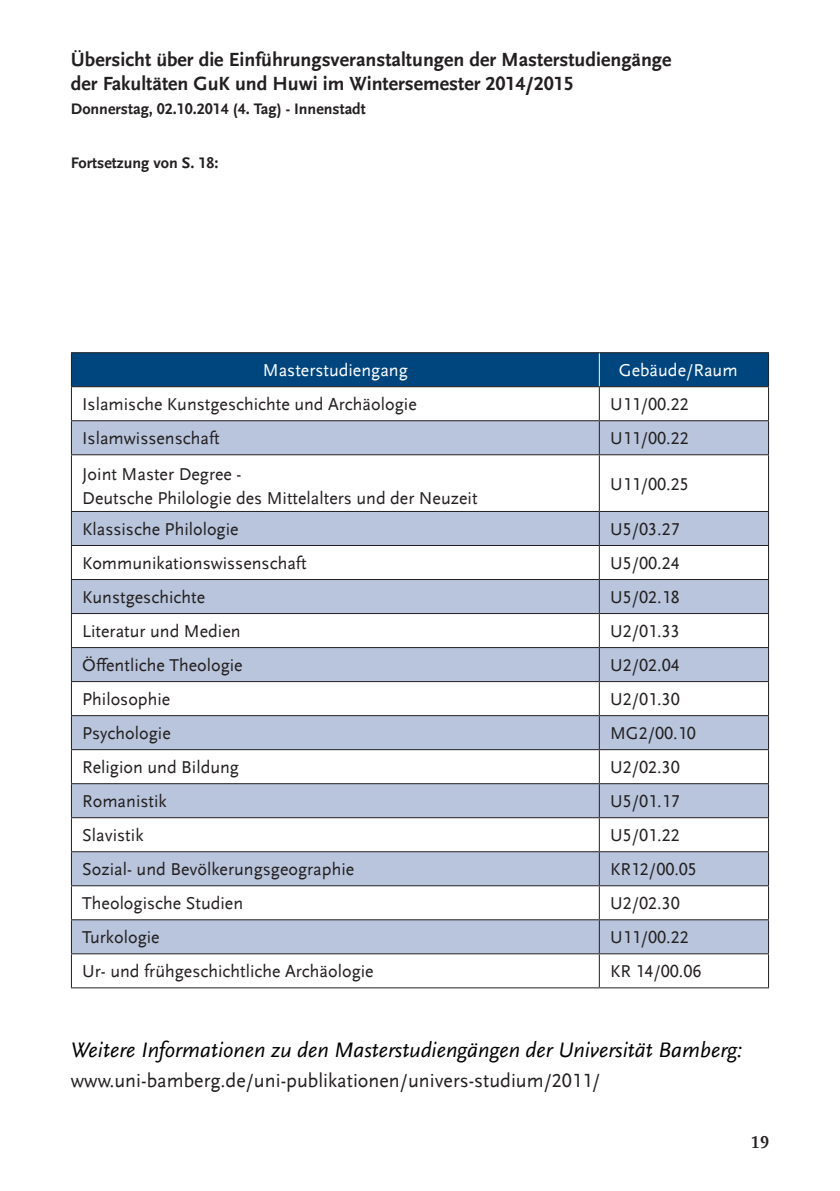
<style>
.page{position:relative;width:840px;height:1191px;background:#fff}
.page>*{position:absolute;margin:0;border:0;box-sizing:border-box;transform-origin:0 0}
.Übersicht{font:italic 22px "UB Scala Sans";color:#000}
.Übersicht-2{font:700 20px/24px "UB Scala Sans";color:#231f20}
.Übersicht-3{font:20px "UB Scala Sans";color:#231f20}
.Tabelleninhalt{font:18px "UB Scala Sans";color:#231f20}
.Tabellenkopf{font:18px "UB Scala Sans";color:#fff}
.t1{font:700 18px "UB Scala";color:#231f20}
.Fett{font:700 16px "UB Scala Sans";color:#231f20}
</style>
<div class="page">
<div style="left:72px;top:353px;width:695px;height:33px;background:#00467e"></div>
<svg style="left:72px;top:421px;width:695px;height:532px;fill:#b9c5dc"></svg>
<hr style="left:598px;top:387px;width:1px;height:33px;background:#231f20">
<hr style="left:71px;top:420px;width:528px;height:1px;background:#231f20">
<hr style="left:599px;top:420px;width:169px;height:1px;background:#231f20">
<hr style="left:598px;top:421px;width:1px;height:33px;background:#231f20">
<hr style="left:71px;top:454px;width:528px;height:1px;background:#231f20">
<hr style="left:599px;top:454px;width:169px;height:1px;background:#231f20">
<hr style="left:598px;top:455px;width:1px;height:56px;background:#231f20">
<hr style="left:71px;top:511px;width:528px;height:1px;background:#231f20">
<hr style="left:599px;top:511px;width:169px;height:1px;background:#231f20">
<hr style="left:598px;top:512px;width:1px;height:33px;background:#231f20">
<hr style="left:71px;top:545px;width:528px;height:1px;background:#231f20">
<hr style="left:599px;top:545px;width:169px;height:1px;background:#231f20">
<hr style="left:598px;top:546px;width:1px;height:33px;background:#231f20">
<hr style="left:71px;top:579px;width:528px;height:1px;background:#231f20">
<hr style="left:599px;top:579px;width:169px;height:1px;background:#231f20">
<hr style="left:598px;top:580px;width:1px;height:33px;background:#231f20">
<hr style="left:71px;top:613px;width:528px;height:1px;background:#231f20">
<hr style="left:599px;top:613px;width:169px;height:1px;background:#231f20">
<hr style="left:598px;top:614px;width:1px;height:33px;background:#231f20">
<hr style="left:71px;top:647px;width:528px;height:1px;background:#231f20">
<hr style="left:599px;top:647px;width:169px;height:1px;background:#231f20">
<hr style="left:598px;top:648px;width:1px;height:33px;background:#231f20">
<hr style="left:71px;top:681px;width:528px;height:1px;background:#231f20">
<hr style="left:599px;top:681px;width:169px;height:1px;background:#231f20">
<hr style="left:598px;top:682px;width:1px;height:33px;background:#231f20">
<hr style="left:71px;top:715px;width:528px;height:1px;background:#231f20">
<hr style="left:599px;top:715px;width:169px;height:1px;background:#231f20">
<hr style="left:598px;top:716px;width:1px;height:33px;background:#231f20">
<hr style="left:71px;top:749px;width:528px;height:1px;background:#231f20">
<hr style="left:599px;top:749px;width:169px;height:1px;background:#231f20">
<hr style="left:598px;top:750px;width:1px;height:33px;background:#231f20">
<hr style="left:71px;top:783px;width:528px;height:1px;background:#231f20">
<hr style="left:599px;top:783px;width:169px;height:1px;background:#231f20">
<hr style="left:598px;top:784px;width:1px;height:33px;background:#231f20">
<hr style="left:71px;top:817px;width:528px;height:1px;background:#231f20">
<hr style="left:599px;top:817px;width:169px;height:1px;background:#231f20">
<hr style="left:598px;top:818px;width:1px;height:33px;background:#231f20">
<hr style="left:71px;top:851px;width:528px;height:1px;background:#231f20">
<hr style="left:599px;top:851px;width:169px;height:1px;background:#231f20">
<hr style="left:598px;top:852px;width:1px;height:33px;background:#231f20">
<hr style="left:71px;top:885px;width:528px;height:1px;background:#231f20">
<hr style="left:599px;top:885px;width:169px;height:1px;background:#231f20">
<hr style="left:598px;top:886px;width:1px;height:33px;background:#231f20">
<hr style="left:71px;top:919px;width:528px;height:1px;background:#231f20">
<hr style="left:599px;top:919px;width:169px;height:1px;background:#231f20">
<hr style="left:598px;top:920px;width:1px;height:33px;background:#231f20">
<hr style="left:71px;top:953px;width:528px;height:1px;background:#231f20">
<hr style="left:599px;top:953px;width:169px;height:1px;background:#231f20">
<hr style="left:598px;top:954px;width:1px;height:33px;background:#231f20">
<hr style="left:71px;top:987px;width:528px;height:1px;background:#231f20">
<hr style="left:599px;top:987px;width:169px;height:1px;background:#231f20">
<hr style="left:598px;top:353px;width:1px;height:33px;background:#fff">
<hr style="left:71px;top:387px;width:1px;height:33px;background:#231f20">
<hr style="left:767px;top:387px;width:1px;height:33px;background:#231f20">
<hr style="left:71px;top:421px;width:1px;height:33px;background:#231f20">
<hr style="left:767px;top:421px;width:1px;height:33px;background:#231f20">
<hr style="left:71px;top:455px;width:1px;height:56px;background:#231f20">
<hr style="left:767px;top:455px;width:1px;height:56px;background:#231f20">
<hr style="left:71px;top:512px;width:1px;height:33px;background:#231f20">
<hr style="left:767px;top:512px;width:1px;height:33px;background:#231f20">
<hr style="left:71px;top:546px;width:1px;height:33px;background:#231f20">
<hr style="left:767px;top:546px;width:1px;height:33px;background:#231f20">
<hr style="left:71px;top:580px;width:1px;height:33px;background:#231f20">
<hr style="left:767px;top:580px;width:1px;height:33px;background:#231f20">
<hr style="left:71px;top:614px;width:1px;height:33px;background:#231f20">
<hr style="left:767px;top:614px;width:1px;height:33px;background:#231f20">
<hr style="left:71px;top:648px;width:1px;height:33px;background:#231f20">
<hr style="left:767px;top:648px;width:1px;height:33px;background:#231f20">
<hr style="left:71px;top:682px;width:1px;height:33px;background:#231f20">
<hr style="left:767px;top:682px;width:1px;height:33px;background:#231f20">
<hr style="left:71px;top:716px;width:1px;height:33px;background:#231f20">
<hr style="left:767px;top:716px;width:1px;height:33px;background:#231f20">
<hr style="left:71px;top:750px;width:1px;height:33px;background:#231f20">
<hr style="left:767px;top:750px;width:1px;height:33px;background:#231f20">
<hr style="left:71px;top:784px;width:1px;height:33px;background:#231f20">
<hr style="left:767px;top:784px;width:1px;height:33px;background:#231f20">
<hr style="left:71px;top:818px;width:1px;height:33px;background:#231f20">
<hr style="left:767px;top:818px;width:1px;height:33px;background:#231f20">
<hr style="left:71px;top:852px;width:1px;height:33px;background:#231f20">
<hr style="left:767px;top:852px;width:1px;height:33px;background:#231f20">
<hr style="left:71px;top:886px;width:1px;height:33px;background:#231f20">
<hr style="left:767px;top:886px;width:1px;height:33px;background:#231f20">
<hr style="left:71px;top:920px;width:1px;height:33px;background:#231f20">
<hr style="left:767px;top:920px;width:1px;height:33px;background:#231f20">
<hr style="left:71px;top:954px;width:1px;height:33px;background:#231f20">
<hr style="left:767px;top:954px;width:1px;height:33px;background:#231f20">
<hr style="left:71px;top:352px;width:528px;height:1px;background:#231f20">
<hr style="left:71px;top:353px;width:1px;height:33px;background:#231f20">
<hr style="left:599px;top:352px;width:169px;height:1px;background:#231f20">
<hr style="left:767px;top:353px;width:1px;height:33px;background:#231f20">
<hr style="left:71px;top:386px;width:528px;height:1px;background:#231f20">
<hr style="left:599px;top:386px;width:169px;height:1px;background:#231f20">
<p class="Übersicht-2" style="left:71px;top:47px;width:601px">Übersicht über die Einführungsveranstaltungen der Masterstudiengänge der Fakultäten GuK und Huwi im Wintersemester 2014/2015</p>
<p class="Fett" style="left:71px;top:99px;width:296px">Donnerstag, 02.10.2014 (4. Tag) - Innenstadt</p>
<p class="Fett" style="left:71px;top:153px;width:149px">Fortsetzung von S. 18:</p>
<p class="Tabellenkopf" style="left:263px;top:360px;width:146px">Masterstudiengang</p>
<p class="Tabellenkopf" style="left:618px;top:360px;width:120px">Gebäude/Raum</p>
<p class="Tabelleninhalt" style="left:82px;top:394px;width:336px">Islamische Kunstgeschichte und Archäologie</p>
<p class="Tabelleninhalt" style="left:609px;top:394px;width:80px">U11/00.22</p>
<p class="Tabelleninhalt" style="left:82px;top:428px;width:139px">Islamwissenschaft</p>
<p class="Tabelleninhalt" style="left:609px;top:428px;width:80px">U11/00.22</p>
<p class="Tabelleninhalt" style="left:82px;top:464px;width:161px">Joint Master Degree -</p>
<p class="Tabelleninhalt" style="left:82px;top:488px;width:396px">Deutsche Philologie des Mittelalters und der Neuzeit</p>
<p class="Tabelleninhalt" style="left:609px;top:473px;width:80px">U11/00.25</p>
<p class="Tabelleninhalt" style="left:82px;top:518px;width:158px">Klassische Philologie</p>
<p class="Tabelleninhalt" style="left:609px;top:518px;width:71px">U5/03.27</p>
<p class="Tabelleninhalt" style="left:82px;top:553px;width:226px">Kommunikationswissenschaft</p>
<p class="Tabelleninhalt" style="left:609px;top:553px;width:71px">U5/00.24</p>
<p class="Tabelleninhalt" style="left:82px;top:587px;width:124px">Kunstgeschichte</p>
<p class="Tabelleninhalt" style="left:609px;top:587px;width:71px">U5/02.18</p>
<p class="Tabelleninhalt" style="left:82px;top:621px;width:160px">Literatur und Medien</p>
<p class="Tabelleninhalt" style="left:609px;top:621px;width:71px">U2/01.33</p>
<p class="Tabelleninhalt" style="left:82px;top:655px;width:162px">Öffentliche Theologie</p>
<p class="Tabelleninhalt" style="left:609px;top:655px;width:71px">U2/02.04</p>
<p class="Tabelleninhalt" style="left:82px;top:689px;width:89px">Philosophie</p>
<p class="Tabelleninhalt" style="left:609px;top:689px;width:71px">U2/01.30</p>
<p class="Tabelleninhalt" style="left:82px;top:723px;width:90px">Psychologie</p>
<p class="Tabelleninhalt" style="left:609px;top:723px;width:87px">MG2/00.10</p>
<p class="Tabelleninhalt" style="left:82px;top:757px;width:158px">Religion und Bildung</p>
<p class="Tabelleninhalt" style="left:609px;top:757px;width:71px">U2/02.30</p>
<p class="Tabelleninhalt" style="left:82px;top:791px;width:86px">Romanistik</p>
<p class="Tabelleninhalt" style="left:609px;top:791px;width:71px">U5/01.17</p>
<p class="Tabelleninhalt" style="left:82px;top:825px;width:63px">Slavistik</p>
<p class="Tabelleninhalt" style="left:609px;top:825px;width:71px">U5/01.22</p>
<p class="Tabelleninhalt" style="left:82px;top:859px;width:273px">Sozial- und Bevölkerungsgeographie</p>
<p class="Tabelleninhalt" style="left:609px;top:859px;width:88px">KR12/00.05</p>
<p class="Tabelleninhalt" style="left:82px;top:893px;width:162px">Theologische Studien</p>
<p class="Tabelleninhalt" style="left:609px;top:893px;width:71px">U2/02.30</p>
<p class="Tabelleninhalt" style="left:82px;top:927px;width:79px">Turkologie</p>
<p class="Tabelleninhalt" style="left:609px;top:927px;width:80px">U11/00.22</p>
<p class="Tabelleninhalt" style="left:82px;top:961px;width:293px">Ur- und frühgeschichtliche Archäologie</p>
<p class="Tabelleninhalt" style="left:609px;top:961px;width:93px">KR 14/00.06</p>
<p class="Übersicht" style="left:71px;top:1037px;width:673px">Weitere Informationen zu den Masterstudiengängen der Universität Bamberg:</p>
<p class="Übersicht-3" style="left:71px;top:1068px;width:530px">www.uni-bamberg.de/uni-publikationen/univers-studium/2011/</p>
<p class="t1" style="left:750px;top:1131px;width:19px">19</p>
</div>
